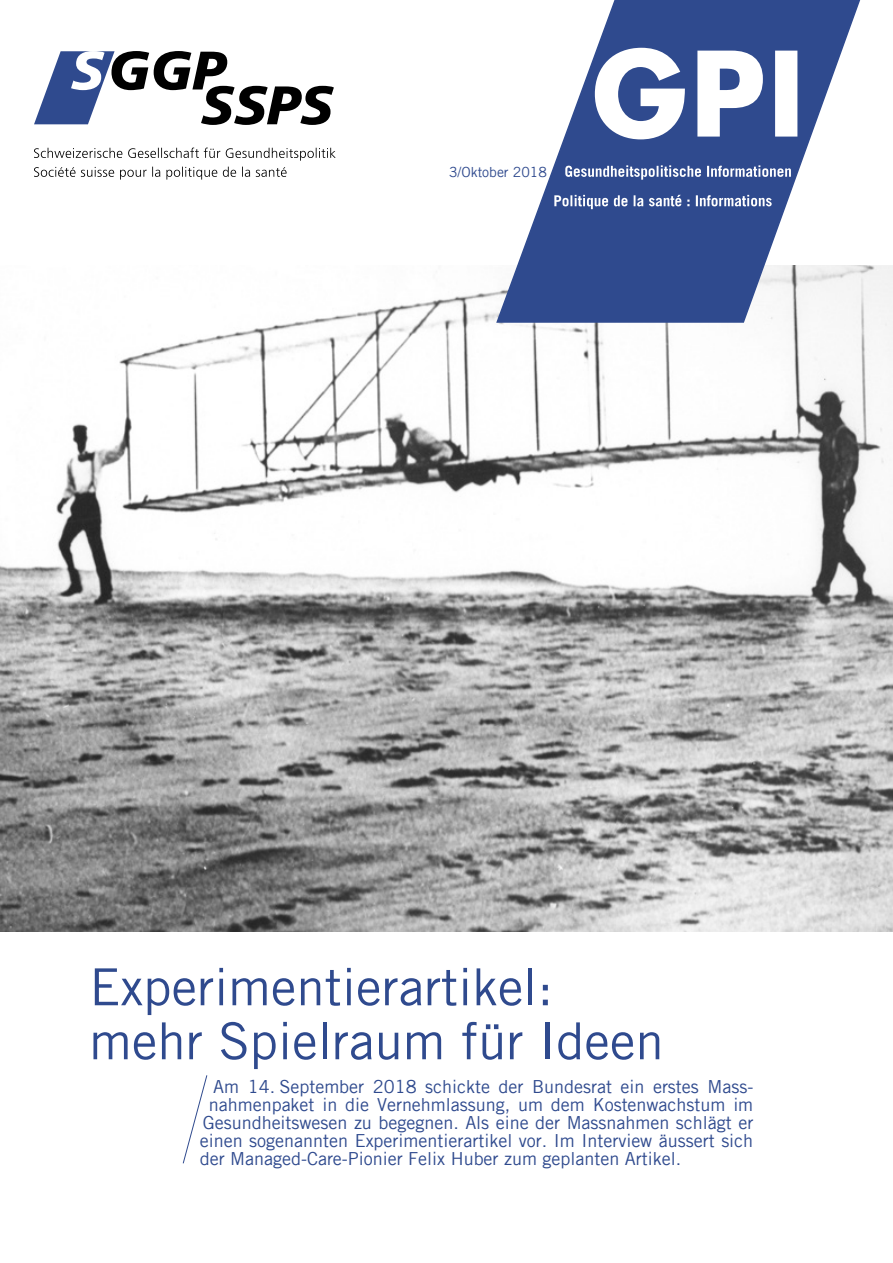
<style>
.page{position:relative;width:893px;height:1263px;background:#fff}
.page>*{position:absolute;margin:0;border:0;box-sizing:border-box;transform-origin:0 0}
.t1{font:51px "Trade Gothic LT";color:#2f4a8e}
.t2{font:18px "Trade Gothic LT";color:#2f4a8e}
.t3{font:13.95px "Trade Gothic LT";color:#2f4a8e}
</style>
<div class="page">
<img style="left:0;top:265px;width:893px;height:666px">
<svg style="left:495px;top:0;width:371px;height:323px"></svg>
<svg style="left:595px;top:48px;width:202px;height:91px"></svg>
<svg style="left:34px;top:51px;width:300px;height:74px"></svg>
<svg style="left:182px;top:1075px;width:26px;height:89px"></svg>
<svg style="left:554px;top:195px;width:218px;height:14px"></svg>
<svg style="left:565px;top:165px;width:226px;height:15px"></svg>
<svg style="left:34px;top:167px;width:253px;height:13px"></svg>
<svg style="left:34px;top:148px;width:302px;height:13px"></svg>
<p class="t3" style="left:449px;top:164px;width:99px">3/Oktober 2018</p>
<h1 class="t1" style="left:89px;top:956px;width:465px">Experimentierartikel:</h1>
<h1 class="t1" style="left:89px;top:1010px;width:576px">mehr Spielraum für Ideen</h1>
<p class="t2" style="left:213px;top:1076px;width:542px">Am 14. September 2018 schickte der Bundesrat ein erstes Mass-</p>
<p class="t2" style="left:209px;top:1094px;width:546px">nahmenpaket in die Vernehmlassung, um dem Kostenwachstum im</p>
<p class="t2" style="left:203px;top:1112px;width:552px">Gesundheitswesen zu begegnen. Als eine der Massnahmen schlägt er</p>
<p class="t2" style="left:200px;top:1130px;width:555px">einen sogenannten Experimentierartikel vor. Im Interview äussert sich</p>
<p class="t2" style="left:200px;top:1148px;width:483px">der Managed-Care-Pionier Felix Huber zum geplanten Artikel.</p>
</div>
